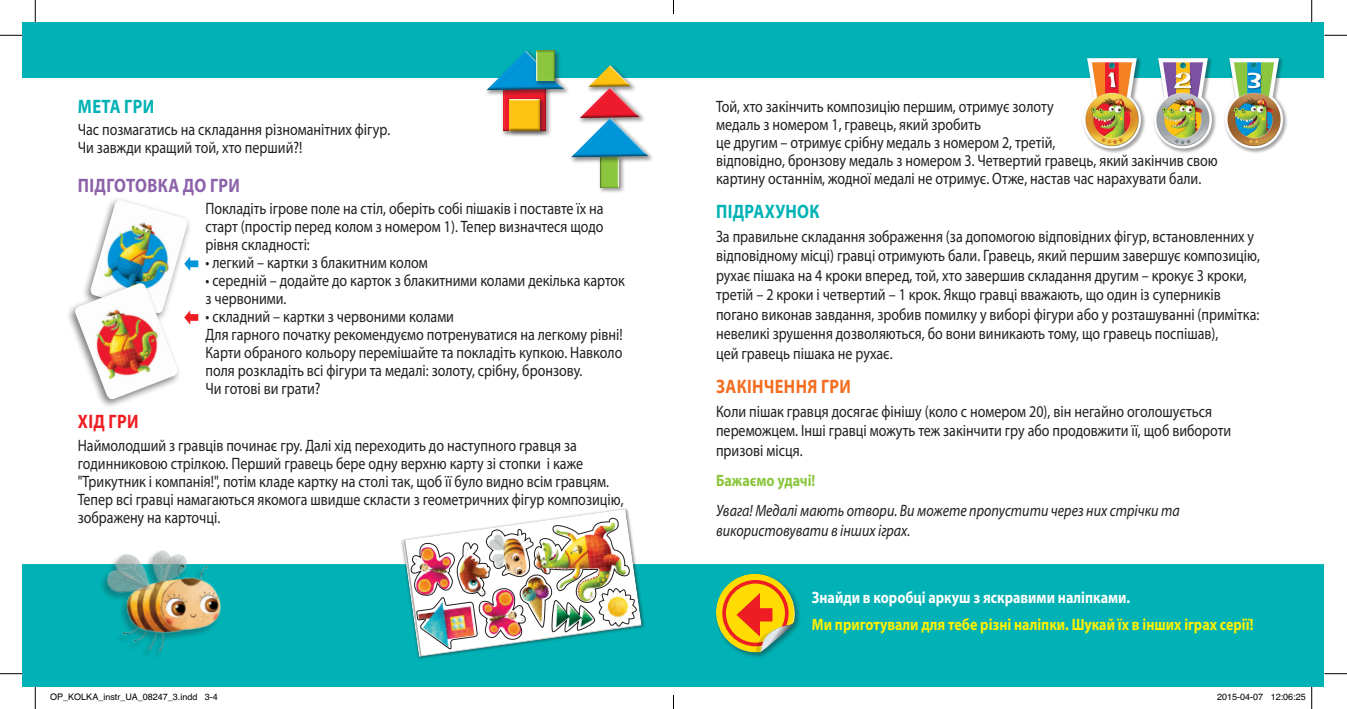
<style>
.page{position:relative;width:1347px;height:709px;background:#fff}
.page>*{position:absolute;margin:0;border:0;box-sizing:border-box;transform-origin:0 0}
.t1{font:700 19.5px "Myriad Pro";letter-spacing:.02em;color:#00b2b5;scale:.85 1}
.t2{font:700 19.5px "Myriad Pro";letter-spacing:.02em;color:#8c62aa;scale:.85 1}
.t3{font:700 19.5px "Myriad Pro";letter-spacing:.02em;color:#f36e21;scale:.85 1}
.t4{font:700 19.5px "Myriad Pro";letter-spacing:.02em;color:#ee1d23;scale:.85 1}
.t5{font:16.5px/18px "Myriad Pro";color:#231f20;scale:.85 1}
.t6{font:italic 16.5px/19.5px "Myriad Pro";color:#231f20;scale:.85 1}
.t7{font:700 16.5px "Myriad Pro";color:#fff101;scale:.85 1}
.t8{font:700 16.5px "Myriad Pro";color:#fff;scale:.85 1}
.t9{font:700 16.5px "Myriad Pro";color:#8bc63e;scale:.85 1}
.t10{font:9px "Helvetica";color:#000}
</style>
<div class="page">
<div style="left:22px;top:564px;width:1302px;height:122px;background:#00b2b5"></div>
<div style="left:22px;top:23px;width:1302px;height:55px;background:#00b2b5"></div>
<svg style="left:707px;top:566px;width:95px;height:94px;background:#80a85f"></svg>
<div style="left:1080px;top:56px;width:208px;height:98px;background:#231f20;opacity:.42"></div>
<img style="left:1080px;top:57px;width:208px;height:94px">
<div style="left:400px;top:506px;width:245px;height:154px;background:#231f20;opacity:.55"></div>
<img style="left:402px;top:508px;width:240px;height:149px">
<svg style="left:192px;top:260px;width:6px;height:8px"></svg>
<img style="left:89px;top:200px;width:100px;height:80px">
<div style="left:66px;top:280px;width:116px;height:129px;background:#231f20;opacity:.6"></div>
<img style="left:74px;top:283px;width:105px;height:117px">
<svg style="left:184px;top:310px;width:14px;height:14px"></svg>
<div style="left:568px;top:116px;width:86px;height:48px;background:#231f20;opacity:.5"></div>
<svg style="left:486px;top:50px;width:163px;height:143px"></svg>
<img style="left:78px;top:550px;width:171px;height:124px">
<hr style="left:1299px;top:22px;width:25px;height:4px;background:#00b2b5">
<hr style="left:1310px;top:0;width:2px;height:23px;background:#fff">
<svg style="left:0;top:35px;width:22px;height:1px"></svg>
<svg style="left:1324px;top:35px;width:22px;height:1px"></svg>
<svg style="left:0;top:673px;width:22px;height:1px"></svg>
<svg style="left:1324px;top:673px;width:22px;height:1px"></svg>
<svg style="left:35px;top:0;width:1px;height:23px"></svg>
<svg style="left:35px;top:686px;width:1px;height:22px"></svg>
<svg style="left:1311px;top:0;width:1px;height:23px"></svg>
<svg style="left:1311px;top:686px;width:1px;height:22px"></svg>
<svg style="left:673px;top:0;width:1px;height:14px"></svg>
<svg style="left:673px;top:695px;width:1px;height:13px"></svg>
<p class="t1" style="left:78px;top:93px;width:91px">МЕТА ГРИ</p>
<p class="t5" style="left:78px;top:120px;width:369px">Час позмагатись на складання різноманітних фігур.<br>Чи завжди кращий той, хто перший?!</p>
<p class="t2" style="left:78px;top:172px;width:192px">ПІДГОТОВКА ДО ГРИ</p>
<p class="t5" style="left:205px;top:199px;width:470px;text-align:justify">Покладіть ігрове поле на стіл, оберіть собі пішаків і поставте їх на старт (простір перед колом з номером 1). Тепер визначтеся щодо рівня складності:</p>
<p class="t5" style="left:205px;top:253px;width:263px">• легкий – картки з блакитним колом</p>
<p class="t5" style="left:205px;top:271px;width:495px">• середній – додайте до карток з блакитними колами декілька карток з червоними.</p>
<p class="t5" style="left:205px;top:307px;width:294px">• складний – картки з червоними колами</p>
<p class="t5" style="left:205px;top:325px;width:492px">Для гарного початку рекомендуємо потренуватися на легкому рівні!<br>Карти обраного кольору перемішайте та покладіть купкою. Навколо поля розкладіть всі фігури та медалі: золоту, срібну, бронзову.<br>Чи готові ви грати?</p>
<p class="t4" style="left:78px;top:409px;width:73px">ХІД ГРИ</p>
<p class="t5" style="left:78px;top:436px;width:643px">Наймолодший з гравців починає гру. Далі хід переходить до наступного гравця за годинниковою стрілкою. Перший гравець бере одну верхню карту зі стопки і каже "Трикутник і компанія!", потім кладе картку на столі так, щоб її було видно всім гравцям.<br>Тепер всі гравці намагаються якомога швидше скласти з геометричних фігур композицію, зображену на карточці.</p>
<p class="t5" style="left:716px;top:97px;width:591px">Той, хто закінчить композицію першим, отримує золоту<br>медаль з номером 1, гравець, який зробить<br>це другим – отримує срібну медаль з номером 2, третій,<br>відповідно, бронзову медаль з номером 3. Четвертий гравець, який закінчив свою картину останнім, жодної медалі не отримує. Отже, настав час нарахувати бали.</p>
<p class="t1" style="left:716px;top:198px;width:123px">ПІДРАХУНОК</p>
<p class="t5" style="left:716px;top:226px;width:641px;line-height:19.5px">За правильне складання зображення (за допомогою відповідних фігур, встановленних у відповідному місці) гравці отримують бали. Гравець, який першим завершує композицію, рухає пішака на 4 кроки вперед, той, хто завершив складання другим – крокує 3 кроки, третій – 2 кроки і четвертий – 1 крок. Якщо гравці вважають, що один із суперників погано виконав завдання, зробив помилку у виборі фігури або у розташуванні (примітка: невеликі зрушення дозволяються, бо вони виникають тому, що гравець поспішав),<br>цей гравець пішака не рухає.</p>
<p class="t3" style="left:716px;top:373px;width:160px">ЗАКІНЧЕННЯ ГРИ</p>
<p class="t5" style="left:716px;top:401px;width:607px;line-height:19.5px">Коли пішак гравця досягає фінішу (коло с номером 20), він негайно оголошується переможцем. Інші гравці можуть теж закінчити гру або продовжити її, щоб вибороти призові місця.</p>
<p class="t9" style="left:716px;top:469px;width:118px">Бажаємо удачі!</p>
<p class="t6" style="left:716px;top:500px;width:547px">Увага! Медалі мають отвори. Ви можете пропустити через них стрічки та використовувати в інших іграх.</p>
<p class="t8" style="left:811px;top:586px;width:376px">Знайди в коробці аркуш з яскравими наліпками.</p>
<p class="t7" style="left:811px;top:613px;width:521px">Ми приготували для тебе різні наліпки. Шукай їх в інших іграх серії!</p>
<p class="t10" style="left:50px;top:691px;width:169px">OP_KOLKA_instr_UA_08247_3.indd 3-4</p>
<p class="t10" style="left:1216px;top:691px;width:90px">2015-04-07 12:06:25</p>
</div>
